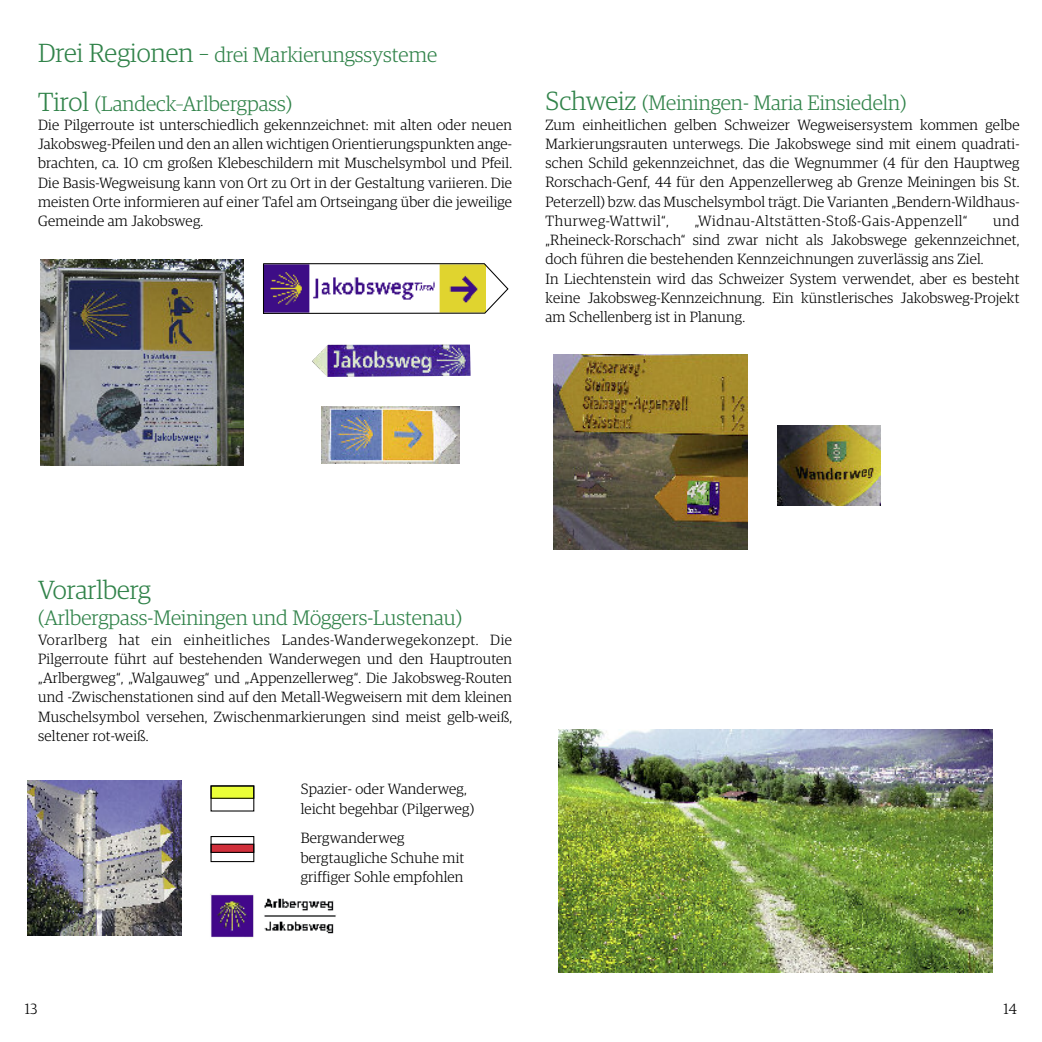
<style>
.page{position:relative;width:1042px;height:1042px;background:#fff}
.page>*{position:absolute;margin:0;border:0;box-sizing:border-box;transform-origin:0 0}
.t1{font:300 26.25px "Guardian Egyp";color:#31834a}
.t2{font:300 21px "Guardian Egyp";color:#31834a}
.t3{font:300 14.88px/19.2px "Guardian Egyp";letter-spacing:.01em;color:#000;text-align:justify}
.t4{font:300 14.88px "Guardian Egyp";letter-spacing:.035em;color:#000}
.s1{font-size:26.25px}
</style>
<div class="page">
<img style="left:312px;top:345px;width:158px;height:32px">
<img style="left:321px;top:406px;width:139px;height:57px">
<img style="left:210px;top:893px;width:126px;height:46px">
<img style="left:28px;top:780px;width:153px;height:155px">
<img style="left:554px;top:354px;width:193px;height:196px">
<img style="left:778px;top:425px;width:102px;height:80px">
<div style="left:211px;top:786px;width:43px;height:12px;background:#ebff38"></div>
<div style="left:210px;top:785px;width:44px;height:14px;border:1px solid #000"></div>
<div style="left:211px;top:844px;width:43px;height:8px;background:#d12f3b"></div>
<div style="left:210px;top:843px;width:44px;height:10px;border:1px solid #000"></div>
<div style="left:210px;top:785px;width:44px;height:26px;border:1px solid #000"></div>
<div style="left:210px;top:836px;width:44px;height:26px;border:1px solid #000"></div>
<svg style="left:263px;top:263px;width:246px;height:51px"></svg>
<img style="left:41px;top:260px;width:203px;height:205px">
<img style="left:559px;top:729px;width:433px;height:243px">
<h2 class="t2" style="left:38px;top:46px;width:401px"><span class="s1">Drei Regionen –</span> drei Markierungssysteme</h2>
<h2 class="t2" style="left:38px;top:95px;width:255px"><span class="s1">Tirol</span> (Landeck–Arlbergpass)</h2>
<p class="t3" style="left:38px;top:116px;width:475px">Die Pilgerroute ist unterschiedlich gekennzeichnet: mit alten oder neuen Jakobsweg-Pfeilen und den an allen wichtigen Orientierungspunkten ange&shy;brachten, ca. 10 cm großen Klebeschildern mit Muschelsymbol und Pfeil.<br>Die Basis-Wegweisung kann von Ort zu Ort in der Gestaltung variieren. Die meisten Orte informieren auf einer Tafel am Ortseingang über die jeweilige Gemeinde am Jakobsweg.</p>
<h2 class="t2" style="left:545px;top:95px;width:362px"><span class="s1">Schweiz</span> (Meiningen- Maria Einsiedeln)</h2>
<p class="t3" style="left:545px;top:116px;width:475px">Zum einheitlichen gelben Schweizer Wegweisersystem kommen gelbe Markierungsrauten unterwegs. Die Jakobswege sind mit einem quadrati&shy;schen Schild gekennzeichnet, das die Wegnummer (4 für den Hauptweg Rorschach-Genf, 44 für den Appenzellerweg ab Grenze Meiningen bis St.<br>Peterzell) bzw. das Muschelsymbol trägt. Die Varianten „Bendern-Wildhaus-Thurweg-Wattwil“,</p>
<p class="t4" style="left:695px;top:215px;width:274px">„Widnau-Altstätten-Stoß-Gais-Appenzell“</p>
<p class="t3" style="left:545px;top:212px;width:475px;text-align:left;text-indent:448px">und „Rheineck-Rorschach“ sind zwar nicht als Jakobswege gekennzeichnet, doch führen die bestehenden Kennzeichnungen zuverlässig ans Ziel.<br>In Liechtenstein wird das Schweizer System verwendet, aber es besteht keine Jakobsweg-Kennzeichnung. Ein künstlerisches Jakobsweg-Projekt am Schellenberg ist in Planung.</p>
<h1 class="t1" style="left:38px;top:580px;width:115px">Vorarlberg</h1>
<h2 class="t2" style="left:38px;top:610px;width:425px">(Arlbergpass-Meiningen und Möggers-Lustenau)</h2>
<p class="t3" style="left:38px;top:631px;width:476px">Vorarlberg hat ein einheitliches Landes-Wanderwegekonzept. Die Pilgerroute führt auf bestehenden Wanderwegen und den Hauptrouten „Arlbergweg“, „Walgauweg“ und „Appenzellerweg“. Die Jakobsweg-Routen und -Zwischenstationen sind auf den Metall-Wegweisern mit dem kleinen Muschelsymbol versehen, Zwischenmarkierungen sind meist gelb-weiß, seltener rot-weiß.</p>
<p class="t3" style="left:301px;top:781px;width:175px">Spazier- oder Wanderweg, leicht begehbar (Pilgerweg)</p>
<p class="t3" style="left:301px;top:830px;width:165px;text-align:left">Bergwanderweg bergtaugliche Schuhe mit griffiger Sohle empfohlen</p>
<p class="t3" style="left:25px;top:1000px;width:14px">13</p>
<p class="t3" style="left:1003px;top:1000px;width:15px">14</p>
</div>
